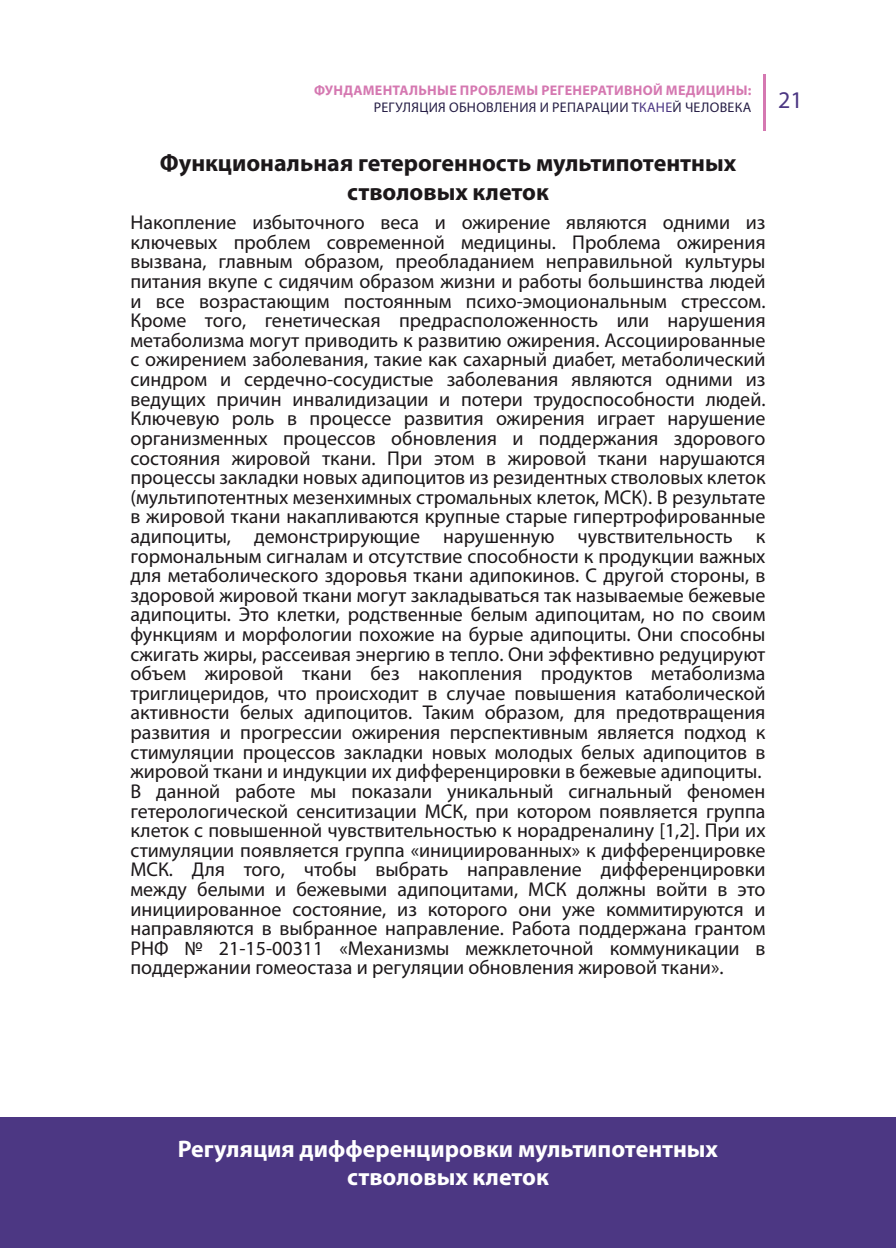
<style>
.page{position:relative;width:896px;height:1248px;background:#fff}
.page>*{position:absolute;margin:0;border:0;box-sizing:border-box;transform-origin:0 0}
.t1{font:700 24px/28.8px "Myriad Pro";color:#1c181a;text-align:center}
.t2{font:700 24px/28.8px "Myriad Pro";color:#fff;text-align:center}
.t3{font:20px/19.6px "Myriad Pro";color:#1c181a}
.t4{font:700 14px/16.8px "Myriad Pro";letter-spacing:.02em;color:#d578b1}
.s1{font-weight:400;color:#271f46}
.s2{font-weight:400;color:#4c3783}
</style>
<div class="page">
<hr style="left:763px;top:74px;width:2px;height:56px;background:#d578b1">
<div style="left:0;top:1117px;width:896px;height:130px;background:#4c3783"></div>
<p class="t4" style="left:374px;top:81px;width:431px;text-indent:-60px">ФУНДАМЕНТАЛЬНЫЕ ПРОБЛЕМЫ РЕГЕНЕРАТИВНОЙ МЕДИЦИНЫ:<br><span class="s1">РЕГУЛЯЦИЯ ОБНОВЛЕНИЯ И РЕПАРАЦИИ Т</span><span class="s2">КАНЕ</span><span class="s1">Й ЧЕЛОВЕКА</span> <sup>21</sup></p>
<p class="t1" style="left:160px;top:148px;width:578px">Функциональная гетерогенность мультипотентных стволовых клеток</p>
<p class="t3" style="left:130px;top:212px;width:637px">Накопление избыточного веса и ожирение являются одними из ключевых проблем современной медицины. Проблема ожирения вызвана, главным образом, преобладанием неправильной культуры питания вкупе с сидячим образом жизни и работы большинства людей и все возрастающим постоянным психо-эмоциональным стрессом.<br>Кроме того, генетическая предрасположенность или нарушения метаболизма могут приводить к развитию ожирения. Ассоциированные с ожирением заболевания, такие как сахарный диабет, метаболический синдром и сердечно-сосудистые заболевания являются одними из ведущих причин инвалидизации и потери трудоспособности людей.<br>Ключевую роль в процессе развития ожирения играет нарушение организменных процессов обновления и поддержания здорового состояния жировой ткани. При этом в жировой ткани нарушаются процессы закладки новых адипоцитов из резидентных стволовых клеток (мультипотентных мезенхимных стромальных клеток, МСК). В результате в жировой ткани накапливаются крупные старые гипертрофированные адипоциты, демонстрирующие нарушенную чувствительность к гормональным сигналам и отсутствие способности к продукции важных для метаболического здоровья ткани адипокинов. С другой стороны, в здоровой жировой ткани могут закладываться так называемые бежевые адипоциты. Это клетки, родственные белым адипоцитам, но по своим функциям и морфологии похожие на бурые адипоциты. Они способны сжигать жиры, рассеивая энергию в тепло. Они эффективно редуцируют объем жировой ткани без накопления продуктов метаболизма триглицеридов, что происходит в случае повышения катаболической активности белых адипоцитов. Таким образом, для предотвращения развития и прогрессии ожирения перспективным является подход к стимуляции процессов закладки новых молодых белых адипоцитов в жировой ткани и индукции их дифференцировки в бежевые адипоциты.<br>В данной работе мы показали уникальный сигнальный феномен гетерологической сенситизации МСК, при котором появляется группа клеток с повышенной чувствительностью к норадреналину [1,2]. При их стимуляции появляется группа «инициированных» к дифференцировке МСК. Для того, чтобы выбрать направление дифференцировки между белыми и бежевыми адипоцитами, МСК должны войти в это инициированное состояние, из которого они уже коммитируются и направляются в выбранное направление. Работа поддержана грантом РНФ № 21-15-00311 «Механизмы межклеточной коммуникации в поддержании гомеостаза и регуляции обновления жировой ткани».</p>
<p class="t2" style="left:178px;top:1133px;width:541px">Регуляция дифференцировки мультипотентных стволовых клеток</p>
</div>
